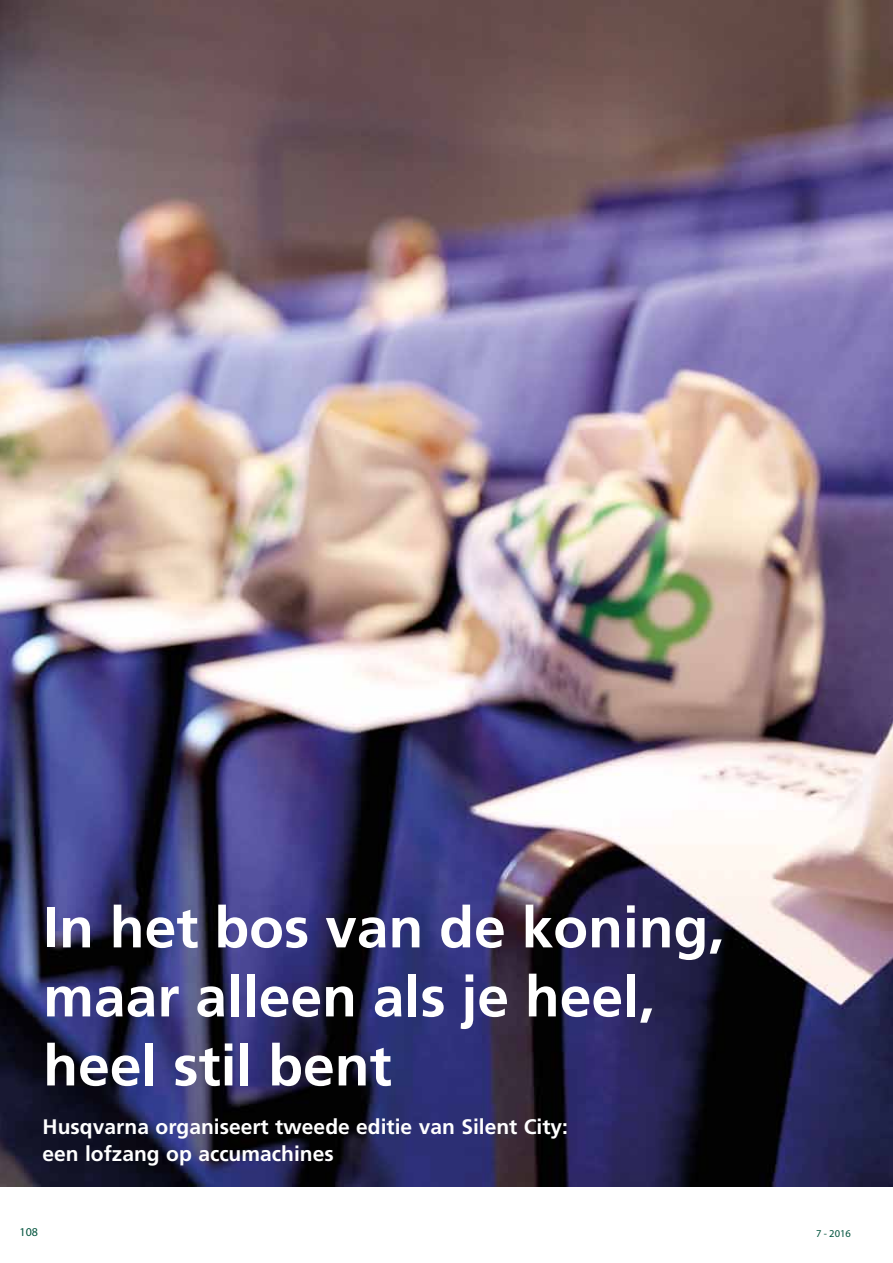
<style>
.page{position:relative;width:893px;height:1263px;background:#fff}
.page>*{position:absolute;margin:0;border:0;box-sizing:border-box;transform-origin:0 0}
.t1{font:700 57px/69px "Frutiger";color:#fff}
.t2{font:700 21px/27px "Frutiger";color:#fff}
.t3{font:12px "Myriad Pro";color:#00533d}
.t4{font:10.5px "Myriad Pro";color:#00533d}
</style>
<div class="page">
<img style="left:0;top:0;width:893px;height:1186px">
<h1 class="t1" style="left:43px;top:892px;width:682px">In het bos van de koning, maar alleen als je heel, heel stil bent</h1>
<p class="t2" style="left:43px;top:1113px;width:527px">Husqvarna organiseert tweede editie van Silent City: een lofzang op accumachines</p>
<p class="t3" style="left:20px;top:1224px;width:20px">108</p>
<p class="t4" style="left:816px;top:1227px;width:36px">7 - 2016</p>
</div>
